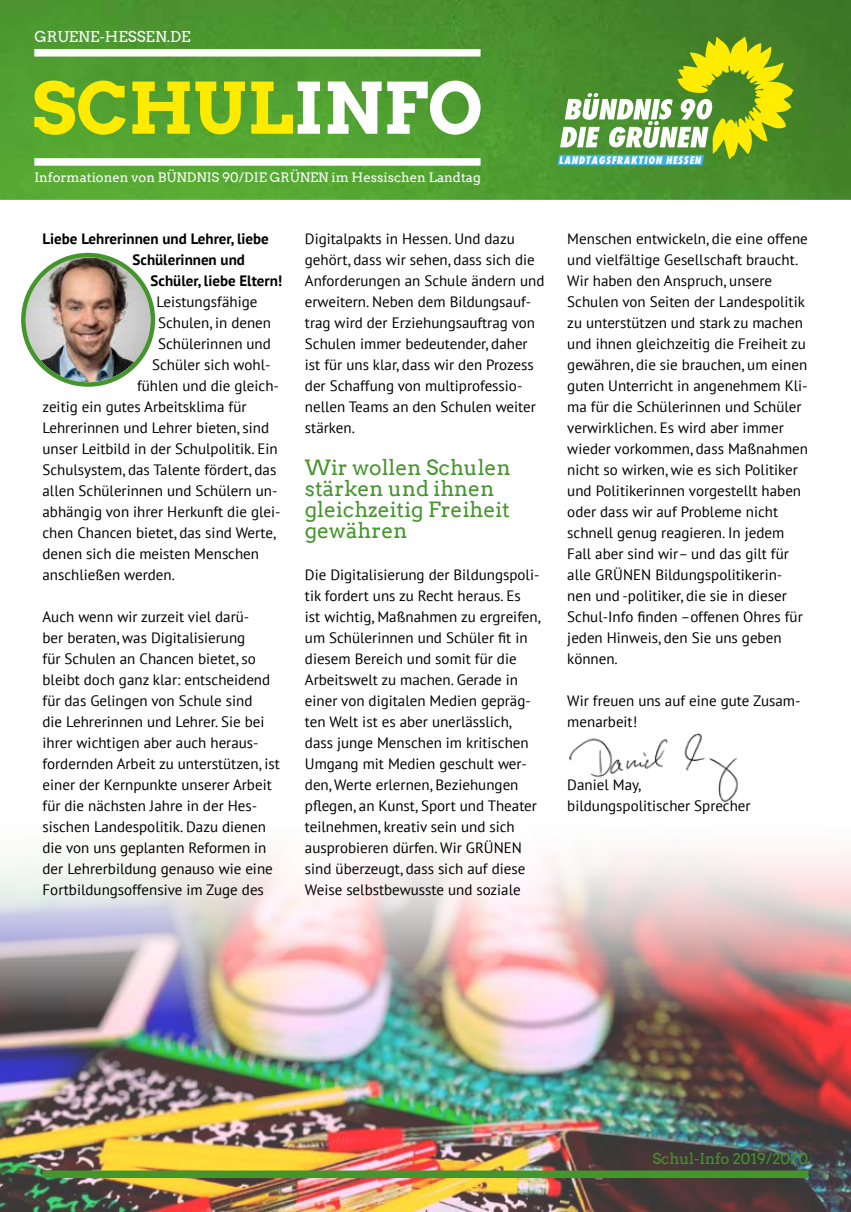
<style>
.page{position:relative;width:851px;height:1212px;background:#fff}
.page>*{position:absolute;margin:0;border:0;box-sizing:border-box;transform-origin:0 0}
.t1{font:21px/21px "Arvo";color:#45952d}
.t2{font:15px/21px "PT Sans";color:#000}
.t3{font:700 15px/21px "PT Sans";color:#000}
.t4{font:15px "Arvo";color:#45952d}
.t5{font:15px "Arvo";color:#fff}
.t6{font:13.05px "Arvo";color:#fff}
.t7{font:italic 10.05px "Futura Cond X Boold";letter-spacing:.07em;color:#fff}
</style>
<div class="page">
<img style="left:0;top:854px;width:850px;height:358px">
<img style="left:0;top:0;width:850px;height:200px">
<div style="left:34px;top:158px;width:446px;height:8px;background:#fff"></div>
<div style="left:34px;top:49px;width:446px;height:8px;background:#fff"></div>
<div style="left:43px;top:1170px;width:765px;height:8px;background:#45952d"></div>
<svg style="left:557px;top:37px;width:236px;height:128px"></svg>
<img style="left:26px;top:257px;width:125px;height:125px;border-radius:62px">
<div style="left:21px;top:253px;width:134px;height:134px;border:4px solid #45952d;border-radius:50%"></div>
<img style="left:569px;top:733px;width:169px;height:69px">
<svg style="left:34px;top:81px;width:446px;height:54px"></svg>
<p class="t5" style="left:34px;top:28px;width:158px">GRUENE-HESSEN.DE</p>
<p class="t6" style="left:34px;top:170px;width:448px">Informationen von BÜNDNIS 90/DIE GRÜNEN im Hessischen Landtag</p>
<p class="t7" style="left:559px;top:153px;width:143px">LANDTAGSFRAKTION HESSEN</p>
<p class="t3" style="left:133px;top:228px;width:138px;text-indent:-90px">Liebe Lehrerinnen und Lehrer, liebe<br>Schülerinnen und</p>
<p class="t3" style="left:151px;top:270px;width:133px">Schüler, liebe Eltern!</p>
<p class="t2" style="left:157px;top:291px;width:102px">Leistungsfähige</p>
<p class="t2" style="left:158px;top:312px;width:114px">Schulen, in denen</p>
<p class="t2" style="left:158px;top:333px;width:114px">Schülerinnen und</p>
<p class="t2" style="left:152px;top:354px;width:120px">Schüler sich wohl-</p>
<p class="t2" style="left:137px;top:375px;width:143px">fühlen und die gleich-</p>
<p class="t2" style="left:43px;top:396px;width:205px">zeitig ein gutes Arbeitsklima für</p>
<p class="t2" style="left:43px;top:417px;width:228px">Lehrerinnen und Lehrer bieten, sind</p>
<p class="t2" style="left:43px;top:438px;width:237px">unser Leitbild in der Schulpolitik. Ein</p>
<p class="t2" style="left:43px;top:459px;width:235px">Schulsystem, das Talente fördert, das</p>
<p class="t2" style="left:43px;top:480px;width:236px">allen Schülerinnen und Schülern un-</p>
<p class="t2" style="left:43px;top:501px;width:239px">abhängig von ihrer Herkunft die glei-</p>
<p class="t2" style="left:43px;top:522px;width:235px">chen Chancen bietet, das sind Werte,</p>
<p class="t2" style="left:43px;top:543px;width:218px">denen sich die meisten Menschen</p>
<p class="t2" style="left:43px;top:564px;width:134px">anschließen werden.</p>
<p class="t2" style="left:43px;top:606px;width:239px">Auch wenn wir zurzeit viel darü-<br>ber beraten, was Digitalisierung<br>für Schulen an Chancen bietet, so bleibt doch ganz klar: entscheidend für das Gelingen von Schule sind<br>die Lehrerinnen und Lehrer. Sie bei ihrer wichtigen aber auch heraus&shy;fordernden Arbeit zu unterstützen, ist einer der Kernpunkte unserer Arbeit für die nächsten Jahre in der Hes&shy;sischen Landespolitik. Dazu dienen die von uns geplanten Reformen in der Lehrerbildung genauso wie eine Fortbildungsoffensive im Zuge des</p>
<p class="t2" style="left:305px;top:228px;width:241px">Digitalpakts in Hessen. Und dazu gehört, dass wir sehen, dass sich die<br>Anforderungen an Schule ändern und erweitern. Neben dem Bildungsauf&shy;trag wird der Erziehungsauftrag von<br>Schulen immer bedeutender, daher ist für uns klar, dass wir den Prozess der Schaffung von multiprofessio&shy;nellen Teams an den Schulen weiter stärken.</p>
<h1 class="t1" style="left:305px;top:457px;width:207px">Wir wollen Schulen stärken und ihnen gleichzeitig Freiheit gewähren</h1>
<p class="t2" style="left:305px;top:564px;width:237px">Die Digitalisierung der Bildungspoli&shy;tik fordert uns zu Recht heraus. Es<br>ist wichtig, Maßnahmen zu ergreifen, um Schülerinnen und Schüler fit in diesem Bereich und somit für die Arbeitswelt zu machen. Gerade in einer von digitalen Medien gepräg&shy;ten Welt ist es aber unerlässlich, dass junge Menschen im kritischen Umgang mit Medien geschult wer&shy;den, Werte erlernen, Beziehungen pflegen, an Kunst, Sport und Theater teilnehmen, kreativ sein und sich ausprobieren dürfen. Wir GRÜNEN sind überzeugt, dass sich auf diese Weise selbstbewusste und soziale</p>
<p class="t2" style="left:567px;top:228px;width:242px">Menschen entwickeln, die eine offene und vielfältige Gesellschaft braucht.<br>Wir haben den Anspruch, unsere Schulen von Seiten der Landespolitik zu unterstützen und stark zu machen und ihnen gleichzeitig die Freiheit zu gewähren, die sie brauchen, um einen guten Unterricht in angenehmem Kli&shy;ma für die Schülerinnen und Schüler verwirklichen. Es wird aber immer wieder vorkommen, dass Maßnahmen nicht so wirken, wie es sich Politiker und Politikerinnen vorgestellt haben oder dass wir auf Probleme nicht schnell genug reagieren. In jedem Fall aber sind wir– und das gilt für alle GRÜNEN Bildungspolitikerin&shy;nen und -politiker, die sie in dieser Schul-Info finden –offenen Ohres für jeden Hinweis, den Sie uns geben können.</p>
<p class="t2" style="left:567px;top:690px;width:234px">Wir freuen uns auf eine gute Zusam&shy;menarbeit!</p>
<p class="t2" style="left:567px;top:774px;width:185px">Daniel May, bildungspolitischer Sprecher</p>
<p class="t4" style="left:652px;top:1149px;width:157px">Schul-Info 2019/2020</p>
</div>
